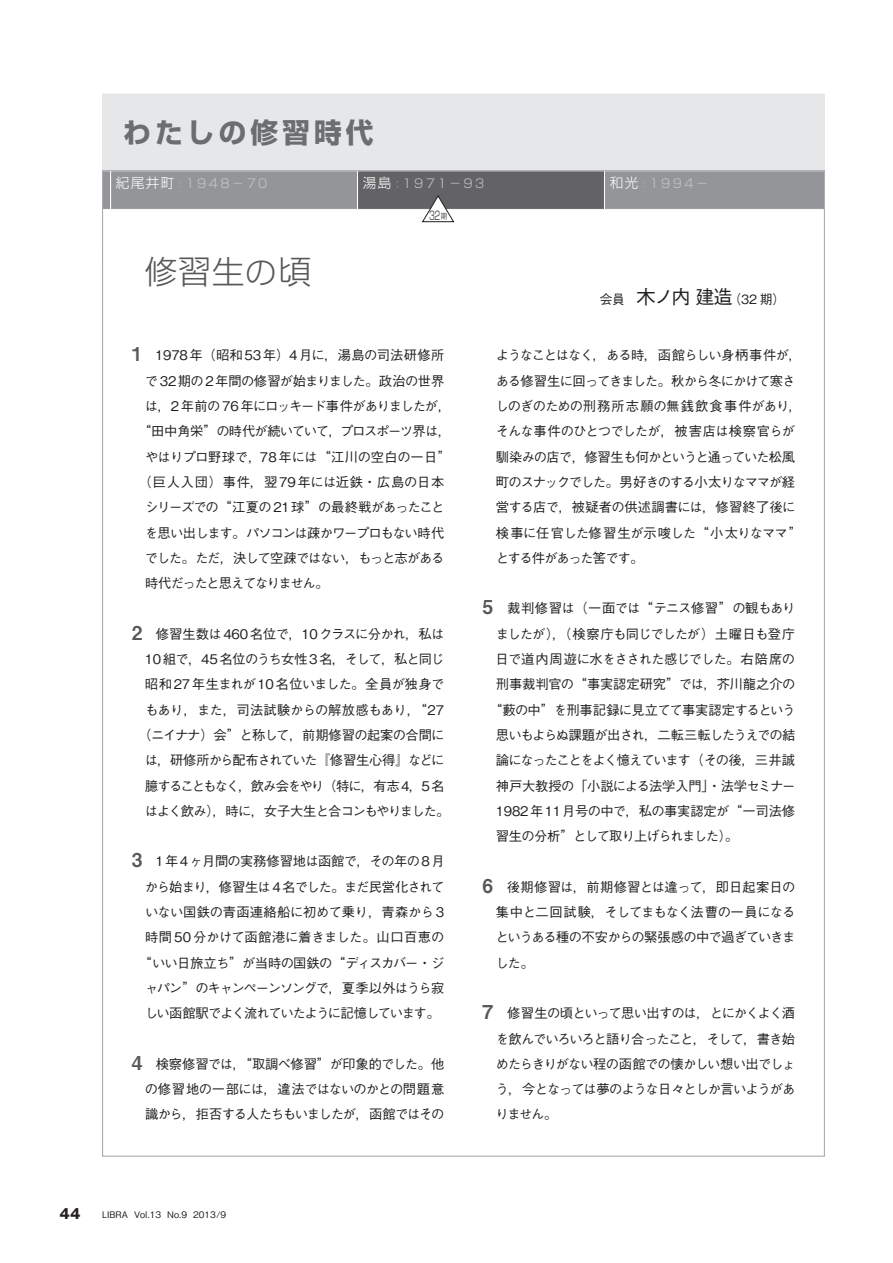
<style>
.page{position:relative;width:893px;height:1263px;background:#fff}
.page>*{position:absolute;margin:0;border:0;box-sizing:border-box;transform-origin:0 0}
.t1{font:300 32.25px "Shin Go Pro";color:#57585a}
.t2{font:700 27.6px "Shin Go Pro";letter-spacing:.15em;color:#6c6d70}
.t3{font:700 13.8px "Gothic MB101 Pro";color:#231f20}
.t4{font:500 13.35px/25.3px "Gothic BBB Pro";letter-spacing:-.055em;color:#231f20;text-align:justify}
.t5{font:500 13.35px "Gothic BBB Pro";letter-spacing:-.085em;color:#231f20}
.t6{font:500 13.35px "Gothic BBB Pro";letter-spacing:-.02em;color:#231f20}
.t7{font:500 13.35px "Gothic BBB Pro";letter-spacing:-.03em;color:#231f20}
.t8{font:500 13.35px "Gothic BBB Pro";letter-spacing:-.09em;color:#231f20}
.t9{font:500 13.35px "Gothic BBB Pro";letter-spacing:-.095em;color:#231f20}
.t10{font:500 13.35px "Gothic BBB Pro";letter-spacing:-.015em;color:#231f20}
.t11{font:500 13.35px "Gothic BBB Pro";letter-spacing:-.01em;color:#231f20}
.t12{font:500 13.35px "Gothic BBB Pro";letter-spacing:-.035em;color:#231f20}
.t13{font:500 13.35px "Gothic BBB Pro";letter-spacing:-.105em;color:#231f20}
.t14{font:500 13.35px "Gothic BBB Pro";letter-spacing:.02em;color:#231f20}
.t15{font:500 13.35px "Gothic BBB Pro";letter-spacing:-.08em;color:#231f20}
.t16{font:500 13.35px "Gothic BBB Pro";letter-spacing:-.1em;color:#231f20}
.t17{font:500 13.35px "Gothic BBB Pro";letter-spacing:.05em;color:#231f20}
.t18{font:500 12.75px "Gothic BBB Pro";color:#231f20}
.t19{font:300 12.15px "Shin Go Pro";letter-spacing:.2em;color:#c7c8ca}
.t20{font:300 11.85px "Shin Go Pro";color:#231f20;scale:.65 1}
.t21{font:500 9px "Gothic BBB Pro";color:#231f20}
.t22{font:300 8.55px "Shin Go Pro";color:#231f20;scale:.8 1}
.s1{font-size:13.65px;color:#fff}
.s2{font-size:9.6px}
.s3{font-size:30.15px}
.s4{font-size:7.5px}
.s5{font-family:"Midashi Go Pro MB31";font-weight:400;font-size:19.2px;color:#57585a}
.s6{font-size:19.2px}
</style>
<div class="page">
<div style="left:102px;top:94px;width:723px;height:76px;background:#e6e7e9"></div>
<svg style="left:104px;top:172px;width:6px;height:37px"></svg>
<div style="left:111px;top:171px;width:247px;height:38px;background:#939598"></div>
<div style="left:358px;top:171px;width:246px;height:38px;background:#636366"></div>
<div style="left:357px;top:171px;width:248px;height:39px;border:1px solid #fff"></div>
<div style="left:604px;top:172px;width:219px;height:38px;background:#939598"></div>
<svg style="left:422px;top:195px;width:32px;height:27px"></svg>
<h2 class="t2" style="left:123px;top:111px;width:252px">わたしの修習時代</h2>
<p class="t19" style="left:116px;top:173px;width:153px"><span class="s1">紀尾井町</span><span class="s2">：</span>1948－70</p>
<p class="t19" style="left:363px;top:173px;width:123px"><span class="s1">湯島</span><span class="s2">：</span>1971－93</p>
<p class="t19" style="left:610px;top:173px;width:100px"><span class="s1">和光</span><span class="s2">：</span>1994－</p>
<h1 class="t1" style="left:145px;top:245px;width:168px">修習生<span class="s3">の</span>頃</h1>
<p class="t22" style="left:208px;top:264px;width:14px">11</p>
<p class="t20" style="left:429px;top:205px;width:29px">32<span class="s4">期</span></p>
<p class="t14" style="left:132px;top:345px;width:314px"><span class="s5">1</span>　1978年（昭和53年）4月に，湯島の司法研修所</p>
<p class="t4" style="left:145px;top:366px;width:301px">で32期の2年間の修習が始まりました。政治の世界</p>
<p class="t5" style="left:145px;top:395px;width:308px">は，2 年前の 76 年にロッキード事件がありましたが，</p>
<p class="t4" style="left:138px;top:417px;width:315px">“田中角栄”の時代が続いていて，プロスポーツ界は，</p>
<p class="t6" style="left:145px;top:446px;width:307px">やはりプロ野球で，78 年には“江川の空白の一日”</p>
<p class="t17" style="left:138px;top:471px;width:307px">（巨人入団）事件，翌79年には近鉄・広島の日本</p>
<p class="t15" style="left:145px;top:496px;width:301px">シリーズでの“江夏の 21球”の最終戦があったこと</p>
<p class="t8" style="left:145px;top:522px;width:301px">を思い出します。パソコンは疎かワープロもない時代</p>
<p class="t9" style="left:145px;top:547px;width:301px">でした。ただ，決して空疎ではない，もっと志がある</p>
<p class="t13" style="left:145px;top:572px;width:185px">時代だったと思えてなりません。</p>
<p class="t7" style="left:132px;top:623px;width:314px"><span class="s5">2</span>　修習生数は460名位で，10クラスに分かれ，私は</p>
<p class="t4" style="left:145px;top:645px;width:301px">10組で，45名位のうち女性3名，そして，私と同じ</p>
<p class="t7" style="left:145px;top:674px;width:301px">昭和27年生まれが10名位いました。全員が独身で</p>
<p class="t6" style="left:145px;top:699px;width:301px">もあり，また，司法試験からの解放感もあり，“27</p>
<p class="t4" style="left:138px;top:720px;width:308px">（ニイナナ）会”と称して，前期修習の起案の合間に</p>
<p class="t5" style="left:145px;top:749px;width:301px">は，研修所から配布されていた『修習生心得』などに</p>
<p class="t13" style="left:145px;top:775px;width:301px">臆することもなく，飲み会をやり（特に，有志4，5名</p>
<p class="t5" style="left:145px;top:800px;width:306px">はよく飲み），時に，女子大生と合コンもやりました。</p>
<p class="t10" style="left:132px;top:851px;width:314px"><span class="s5">3</span>　1年4ヶ月間の実務修習地は函館で，その年の8月</p>
<p class="t4" style="left:145px;top:872px;width:301px">から始まり，修習生は 4名でした。まだ民営化されて</p>
<p class="t6" style="left:145px;top:901px;width:301px">いない国鉄の青函連絡船に初めて乗り，青森から 3</p>
<p class="t10" style="left:145px;top:926px;width:301px">時間50分かけて函館港に着きました。山口百恵の</p>
<p class="t4" style="left:138px;top:948px;width:307px">“いい日旅立ち”が当時の国鉄の“ディスカバー・ジ</p>
<p class="t8" style="left:145px;top:977px;width:301px">ャパン”のキャンペーンソングで，夏季以外はうら寂</p>
<p class="t16" style="left:145px;top:1002px;width:297px">しい函館駅でよく流れていたように記憶しています。</p>
<p class="t4" style="left:145px;top:1049px;width:301px;text-indent:-13px"><span class="s5">4</span>　検察修習では，“取調べ修習”が印象的でした。他の修習地の一部には，違法ではないのかとの問題意識から，拒否する人たちもいましたが，函館ではその</p>
<p class="t3" style="left:60px;top:1202px;width:22px">44</p>
<p class="t21" style="left:102px;top:1207px;width:126px">LIBRA Vol.13 No.9 2013/9</p>
<p class="t18" style="left:600px;top:289px;width:187px">会員　<span class="s6">木ノ内 建造</span>（32 期）</p>
<p class="t4" style="left:496px;top:341px;width:308px;text-align:left">ようなことはなく，ある時，函館らしい身柄事件が，ある修習生に回ってきました。秋から冬にかけて寒さしのぎのための刑務所志願の無銭飲食事件があり，そんな事件のひとつでしたが，被害店は検察官らが馴染みの店で，修習生も何かというと通っていた松風町のスナックでした。男好きのする小太りなママが経営する店で，被疑者の供述調書には，修習終了後に検事に任官した修習生が示唆した“小太りなママ”とする件があった筈です。</p>
<p class="t4" style="left:483px;top:594px;width:314px"><span class="s5">5</span>　裁判修習は（一面では“テニス修習”の観もあり</p>
<p class="t4" style="left:496px;top:619px;width:301px">ましたが），（検察庁も同じでしたが）土曜日も登庁</p>
<p class="t12" style="left:496px;top:648px;width:301px">日で道内周遊に水をさされた感じでした。右陪席の</p>
<p class="t11" style="left:496px;top:674px;width:301px">刑事裁判官の“事実認定研究”では，芥川龍之介の</p>
<p class="t4" style="left:489px;top:695px;width:308px">“藪の中”を刑事記録に見立てて事実認定するという</p>
<p class="t4" style="left:496px;top:720px;width:301px">思いもよらぬ課題が出され，二転三転したうえでの結</p>
<p class="t9" style="left:496px;top:749px;width:301px">論になったことをよく憶えています（その後，三井誠</p>
<p class="t12" style="left:496px;top:775px;width:301px">神戸大教授の「小説による法学入門」・法学セミナー</p>
<p class="t11" style="left:496px;top:800px;width:301px">1982年11月号の中で，私の事実認定が“一司法修</p>
<p class="t4" style="left:496px;top:822px;width:244px">習生の分析”として取り上げられました）。</p>
<p class="t4" style="left:495px;top:872px;width:301px;text-indent:-13px"><span class="s5">6</span>　後期修習は，前期修習とは違って，即日起案日の集中と二回試験，そしてまもなく法曹の一員になるというある種の不安からの緊張感の中で過ぎていきました。</p>
<p class="t4" style="left:496px;top:999px;width:301px;text-indent:-13px"><span class="s5">7</span>　修習生の頃といって思い出すのは，とにかくよく酒を飲んでいろいろと語り合ったこと，そして，書き始めたらきりがない程の函館での懐かしい想い出でしょう，今となっては夢のような日々としか言いようがありません。</p>
</div>
